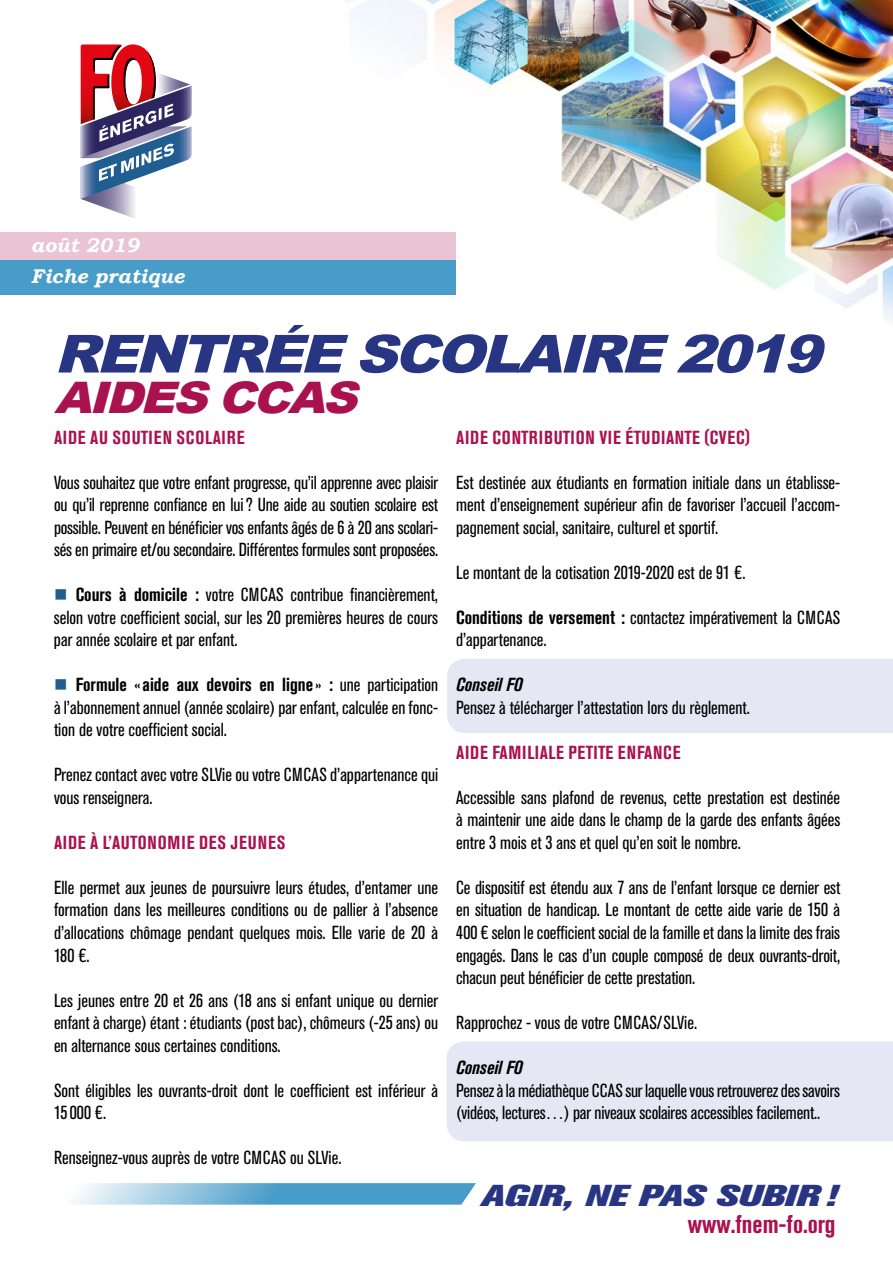
<style>
.page{position:relative;width:893px;height:1263px;background:#fff}
.page>*{position:absolute;margin:0;border:0;box-sizing:border-box;transform-origin:0 0}
.t1{font:italic 900 52.5px "Arial";color:#283583;scale:1.1 1}
.t2{font:italic 900 43.5px "Arial";color:#aa114f;scale:1.1 1}
.t3{font:italic 800 30px "Akzidenz Grotesk Pro";color:#283583;scale:1.4 1}
.t4{font:700 condensed 25.5px "Akzidenz Grotesk Pro";color:#aa114f}
.t5{font:italic 700 19.8px "Bookman Old Style";color:#fff}
.t6{font:condensed 18.75px/22.5px "Akzidenz Grotesk Pro";color:#000;text-align:justify}
.t7{font:700 condensed 18.75px "Akzidenz Grotesk Pro";letter-spacing:.045em;color:#aa114f}
.t8{font:italic 700 condensed 18.75px "Akzidenz Grotesk Pro";color:#000}
.s1{color:#205d91}
.s2{font-weight:700}
</style>
<div class="page">
<div style="left:446px;top:1041px;width:447px;height:100px;background:#e5e8f4"></div>
<div style="left:447px;top:659px;width:446px;height:74px;background:#e5e8f4"></div>
<img style="left:214px;top:0;width:679px;height:322px">
<svg style="left:80px;top:44px;width:112px;height:174px"></svg>
<div style="left:0;top:260px;width:455px;height:34px;background:#489cc9"></div>
<div style="left:0;top:232px;width:455px;height:28px;background:#eac4d3"></div>
<svg style="left:73px;top:1183px;width:403px;height:21px;background:#78b6d7"></svg>
<p class="t5" style="left:31px;top:231px;width:110px">août 2019</p>
<p class="t5" style="left:31px;top:261px;width:155px">Fiche pratique</p>
<h1 class="t1" style="left:54px;top:316px;width:716px">RENTRÉESCOLAIRE2019</h1>
<h2 class="t2" style="left:54px;top:366px;width:291px">AIDESCCAS</h2>
<p class="t7" style="left:54px;top:425px;width:192px">AIDE AU SOUTIEN SCOLAIRE</p>
<p class="t6" style="left:54px;top:471px;width:386px">Vous souhaitez que votre enfant progresse, qu’il apprenne avec plaisir ou qu’il reprenne confiance en lui? Une aide au soutien scolaire est possible. Peuvent en bénéficier vos enfants âgés de 6 à 20 ans scolari&shy;sés en primaire et/ou secondaire. Différentes formules sont proposées.</p>
<p class="t6" style="left:54px;top:583px;width:386px"><span class="s1">■</span> <span class="s2">Cours à domicile :</span> votre CMCAS contribue financièrement, selon votre coefficient social, sur les 20 premières heures de cours par année scolaire et par enfant.</p>
<p class="t6" style="left:54px;top:673px;width:386px"><span class="s1">■</span> <span class="s2">Formule «aide aux devoirs en ligne» :</span> une participation à l’abonnement annuel (année scolaire) par enfant, calculée en fonc&shy;tion de votre coefficient social.</p>
<p class="t6" style="left:54px;top:763px;width:386px">Prenez contact avec votre SLVie ou votre CMCAS d’appartenance qui vous renseignera.</p>
<p class="t7" style="left:54px;top:830px;width:233px">AIDE À L’AUTONOMIE DES JEUNES</p>
<p class="t6" style="left:54px;top:876px;width:386px">Elle permet aux jeunes de poursuivre leurs études, d’entamer une formation dans les meilleures conditions ou de pallier à l’absence d’allocations chômage pendant quelques mois. Elle varie de 20 à 180 €.</p>
<p class="t6" style="left:54px;top:988px;width:386px">Les jeunes entre 20 et 26 ans (18 ans si enfant unique ou dernier enfant à charge) étant : étudiants (post bac), chômeurs (-25 ans) ou en alternance sous certaines conditions.</p>
<p class="t6" style="left:54px;top:1078px;width:386px">Sont éligibles les ouvrants-droit dont le coefficient est inférieur à<br>15000 €.</p>
<p class="t6" style="left:54px;top:1146px;width:289px">Renseignez-vous auprès de votre CMCAS ou SLVie.</p>
<p class="t7" style="left:456px;top:425px;width:295px">AIDE CONTRIBUTION VIE ÉTUDIANTE (CVEC)</p>
<p class="t6" style="left:456px;top:471px;width:386px">Est destinée aux étudiants en formation initiale dans un établisse&shy;ment d’enseignement supérieur afin de favoriser l’accueil l’accom&shy;pagnement social, sanitaire, culturel et sportif.</p>
<p class="t6" style="left:456px;top:561px;width:291px">Le montant de la cotisation 2019-2020 est de 91 €.</p>
<p class="t6" style="left:456px;top:606px;width:386px"><span class="s2">Conditions de versement :</span> contactez impérativement la CMCAS d’appartenance.</p>
<p class="t8" style="left:456px;top:673px;width:68px">Conseil FO</p>
<p class="t6" style="left:456px;top:696px;width:295px">Pensez à télécharger l’attestation lors du règlement.</p>
<p class="t7" style="left:456px;top:740px;width:226px">AIDE FAMILIALE PETITE ENFANCE</p>
<p class="t6" style="left:456px;top:786px;width:386px">Accessible sans plafond de revenus, cette prestation est destinée à maintenir une aide dans le champ de la garde des enfants âgées entre 3 mois et 3 ans et quel qu’en soit le nombre.</p>
<p class="t6" style="left:456px;top:876px;width:386px">Ce dispositif est étendu aux 7 ans de l’enfant lorsque ce dernier est en situation de handicap. Le montant de cette aide varie de 150 à 400 € selon le coefficient social de la famille et dans la limite des frais engagés. Dans le cas d’un couple composé de deux ouvrants-droit, chacun peut bénéficier de cette prestation.</p>
<p class="t6" style="left:456px;top:1011px;width:242px">Rapprochez - vous de votre CMCAS/SLVie.</p>
<p class="t8" style="left:456px;top:1055px;width:68px">Conseil FO</p>
<p class="t6" style="left:456px;top:1078px;width:386px">Pensez à la médiathèque CCAS sur laquelle vous retrouverez des savoirs (vidéos, lectures…) par niveaux scolaires accessibles facilement..</p>
<h3 class="t3" style="left:481px;top:1176px;width:256px">AGIR, NE PAS SUBIR!</h3>
<h3 class="t4" style="left:688px;top:1208px;width:149px">www.fnem-fo.org</h3>
</div>
